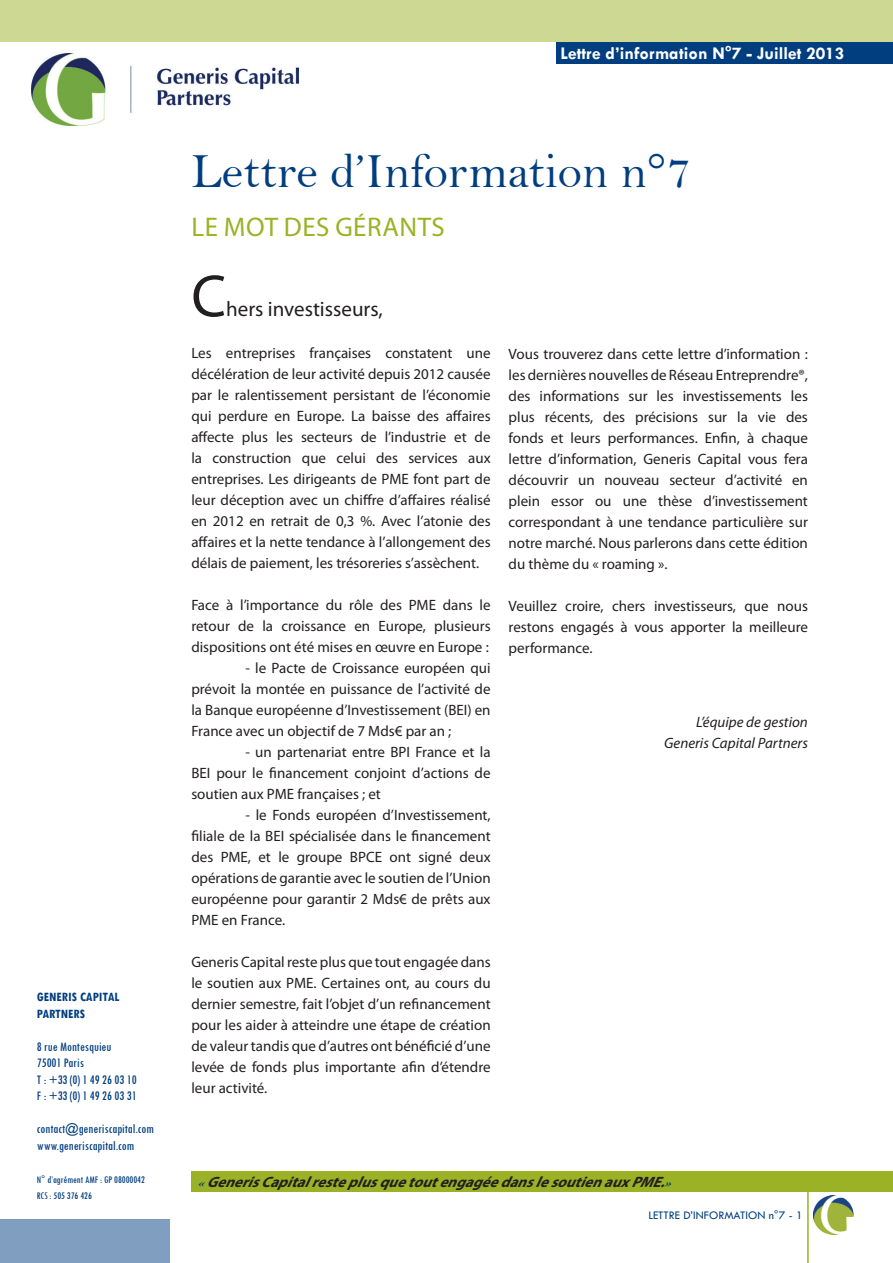
<style>
.page{position:relative;width:893px;height:1263px;background:#fff}
.page>*{position:absolute;margin:0;border:0;box-sizing:border-box;transform-origin:0 0}
.t1{font:60px "Myriad Pro";color:#231f20}
.t2{font:49.5px "Bell";color:#013e80}
.t3{font:27px "Myriad Pro";letter-spacing:.02em;color:#9cb226}
.t4{font:21px "Myriad Pro";color:#231f20}
.t5{font:700 18px "Tw Cen";color:#fff}
.t6{font:15px/21px "Myriad Pro";color:#231f20;text-align:justify}
.t7{font:italic 700 15px "Myriad Pro";color:#231f20}
.t8{font:italic 15px/21px "Myriad Pro";color:#231f20;text-align:right}
.t9{font:condensed 13.5px/16.5px "Tw Cen";color:#013e80}
.t10{font:700 condensed 13.5px/16.5px "Tw Cen";color:#013e80}
.t11{font:12px "Tw Cen";color:#013e80}
.t12{font:condensed 10.5px/16.5px "Tw Cen";color:#013e80}
.s1{font-family:"Bell MT Bold";font-weight:400;font-size:12px;color:#013e80}
</style>
<div class="page">
<div style="left:0;top:0;width:893px;height:42px;background:#cdd892"></div>
<img style="left:31px;top:53px;width:268px;height:73px">
<div style="left:0;top:1219px;width:169px;height:44px;background:#809ebf"></div>
<div style="left:191px;top:1171px;width:702px;height:20px;background:#9cb226"></div>
<div style="left:556px;top:42px;width:337px;height:21px;background:#013e80"></div>
<img style="left:813px;top:1196px;width:40px;height:38px">
<hr style="left:807px;top:1174px;width:2px;height:89px;background:#9cb226">
<p class="t10" style="left:37px;top:988px;width:84px">GENERIS CAPITAL<br>PARTNERS</p>
<p class="t9" style="left:37px;top:1038px;width:101px">8 rue Montesquieu<br>75001 Paris<br>T : +33 (0) 1 49 26 03 10<br>F : +33 (0) 1 49 26 03 31</p>
<p class="t9" style="left:37px;top:1120px;width:119px">contact@generiscapital.com www.generiscapital.com</p>
<p class="t12" style="left:37px;top:1171px;width:109px">N° d’agrément AMF : GP 08000042<br>RCS : 505 376 426</p>
<p class="t5" style="left:560px;top:43px;width:285px">Lettre d’information N°7 - Juillet 2013</p>
<h2 class="t2" style="left:191px;top:142px;width:501px">Lettre d’Information n°7</h2>
<h3 class="t3" style="left:192px;top:211px;width:255px">LE MOT DES GÉRANTS</h3>
<h1 class="t1" style="left:191px;top:259px;width:36px">C</h1>
<h3 class="t4" style="left:226px;top:296px;width:158px">hers investisseurs,</h3>
<p class="t6" style="left:191px;top:343px;width:301px">Les entreprises françaises constatent une décélération de leur activité depuis 2012 causée par le ralentissement persistant de l’économie qui perdure en Europe. La baisse des affaires affecte plus les secteurs de l’industrie et de la construction que celui des services aux entreprises. Les dirigeants de PME font part de leur déception avec un chiffre d’affaires réalisé en 2012 en retrait de 0,3 %. Avec l’atonie des affaires et la nette tendance à l’allongement des délais de paiement, les trésoreries s’assèchent.</p>
<p class="t6" style="left:191px;top:595px;width:301px">Face à l’importance du rôle des PME dans le retour de la croissance en Europe, plusieurs dispositions ont été mises en œuvre en Europe :</p>
<p class="t6" style="left:191px;top:658px;width:301px;text-indent:54px">- le Pacte de Croissance européen qui prévoit la montée en puissance de l’activité de la Banque européenne d’Investissement (BEI) en France avec un objectif de 7 Mds€ par an ;</p>
<p class="t6" style="left:191px;top:742px;width:301px;text-indent:54px">- un partenariat entre BPI France et la BEI pour le financement conjoint d’actions de soutien aux PME françaises ; et</p>
<p class="t6" style="left:191px;top:805px;width:301px;text-indent:54px">- le Fonds européen d’Investissement, filiale de la BEI spécialisée dans le financement des PME, et le groupe BPCE ont signé deux opérations de garantie avec le soutien de l’Union européenne pour garantir 2 Mds€ de prêts aux PME en France.</p>
<p class="t6" style="left:191px;top:952px;width:301px">Generis Capital reste plus que tout engagée dans le soutien aux PME. Certaines ont, au cours du dernier semestre, fait l’objet d’un refinancement pour les aider à atteindre une étape de création de valeur tandis que d’autres ont bénéficié d’une levée de fonds plus importante afin d’étendre leur activité.</p>
<p class="t6" style="left:509px;top:343px;width:301px">Vous trouverez dans cette lettre d’information : les dernières nouvelles de Réseau Entreprendre®, des informations sur les investissements les plus récents, des précisions sur la vie des fonds et leurs performances. Enfin, à chaque lettre d’information, Generis Capital vous fera découvrir un nouveau secteur d’activité en plein essor ou une thèse d’investissement correspondant à une tendance particulière sur notre marché. Nous parlerons dans cette édition du thème du « roaming ».</p>
<p class="t6" style="left:509px;top:595px;width:301px">Veuillez croire, chers investisseurs, que nous restons engagés à vous apporter la meilleure performance.</p>
<p class="t8" style="left:664px;top:711px;width:145px">L’équipe de gestion<br>Generis Capital Partners</p>
<p class="t7" style="left:197px;top:1172px;width:481px"><span class="s1">«</span>GenerisCapitalresteplusquetoutengagéedanslesoutienauxPME.<span class="s1">»</span></p>
<p class="t11" style="left:648px;top:1208px;width:156px">LETTRE D’INFORMATION n°7 - 1</p>
</div>
